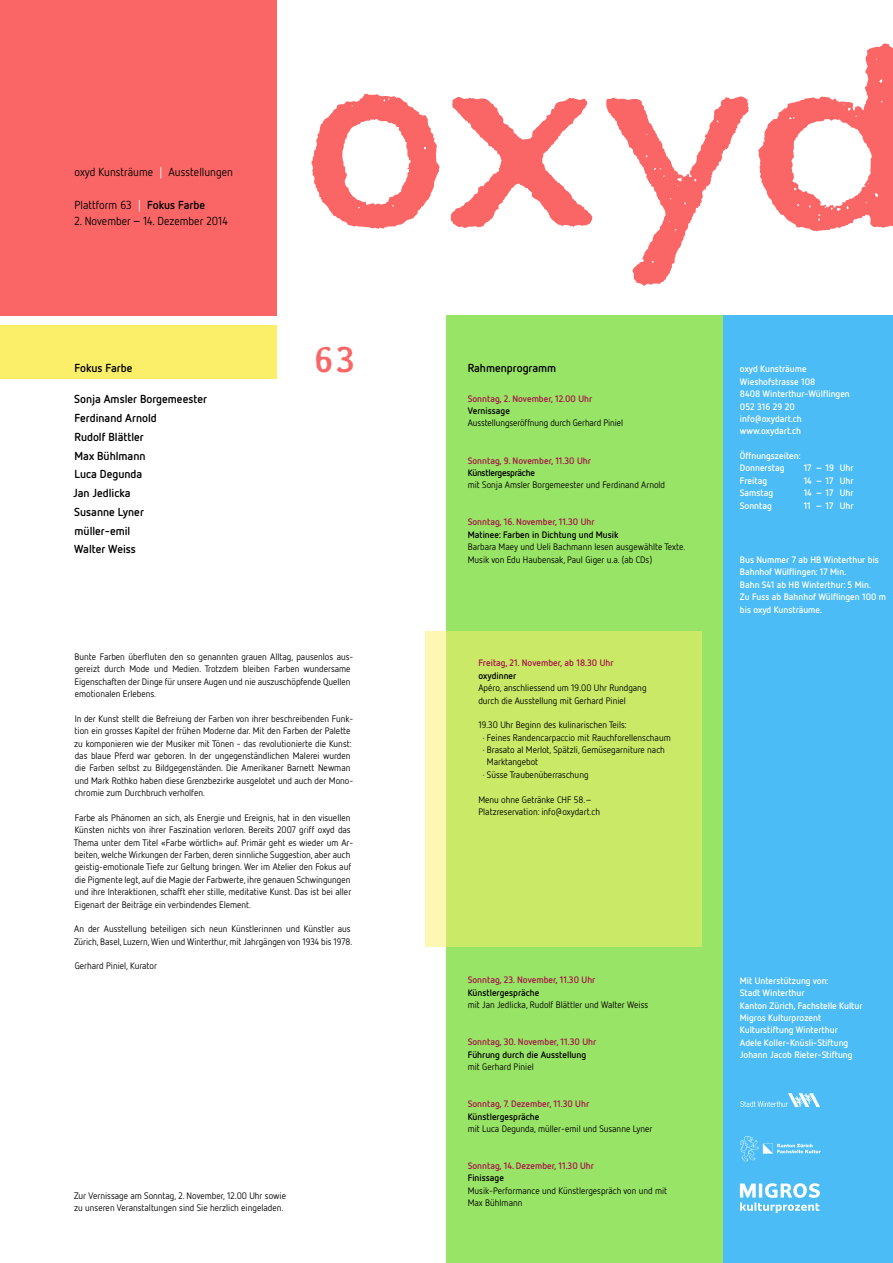
<style>
.page{position:relative;width:893px;height:1263px;background:#fff}
.page>*{position:absolute;margin:0;border:0;box-sizing:border-box;transform-origin:0 0}
.t1{font:300px "Oxydv 5";color:#fa6666}
.t2{font:45.75px "Oxydv 5";color:#fa6666}
.t3{font:700 11.62px/18.8px "Netto OT";color:#000}
.t4{font:11.62px "Netto OT";color:#000}
.t5{font:9.38px/12.4px "Netto OT";color:#000}
.t6{font:700 9.38px/12.4px "Netto OT";color:#fff}
.t7{font:700 9.38px "Netto OT";color:#a61748}
.t8{font:700 9.38px "Netto OT";color:#000}
.t9{font:700 9.38px "Netto OT";letter-spacing:-.03em;color:#000}
.s1{color:#fff}
.s2{font-weight:700}
</style>
<div class="page">
<div style="left:0;top:325px;width:276px;height:53px;background:#fbef69"></div>
<div style="left:723px;top:316px;width:170px;height:947px;background:#4bbcf6"></div>
<div style="left:446px;top:316px;width:277px;height:947px;background:#98e466"></div>
<div style="left:0;top:0;width:276px;height:316px;background:#fa6666"></div>
<svg style="left:425px;top:631px;width:277px;height:316px;fill:#c9e967"></svg>
<svg style="left:740px;top:1093px;width:80px;height:14px"></svg>
<svg style="left:740px;top:1136px;width:81px;height:25px"></svg>
<svg style="left:740px;top:1183px;width:80px;height:30px"></svg>
<p class="t4" style="left:74px;top:165px;width:160px">oxyd Kunsträume <span class="s1">|</span> Ausstellungen</p>
<p class="t4" style="left:74px;top:198px;width:132px">Plattform 63 <span class="s1">|</span> <span class="s2">Fokus Farbe</span></p>
<p class="t4" style="left:74px;top:214px;width:155px">2. November – 14. Dezember 2014</p>
<p class="t3" style="left:74px;top:358px;width:60px">Fokus Farbe</p>
<p class="t3" style="left:73px;top:390px;width:135px">Sonja Amsler Borgemeester<br>Ferdinand Arnold<br>Rudolf Blättler<br>Max Bühlmann<br>Luca Degunda<br>Jan Jedlicka<br>Susanne Lyner<br>müller-emil<br>Walter Weiss</p>
<h1 class="t1" style="left:298px;top:16px;width:617px">oxyd</h1>
<h2 class="t2" style="left:313px;top:340px;width:45px">63</h2>
<p class="t3" style="left:468px;top:358px;width:90px">Rahmenprogramm</p>
<p class="t7" style="left:468px;top:392px;width:126px">Sonntag, 2. November, 12.00 Uhr</p>
<p class="t8" style="left:468px;top:405px;width:44px">Vernissage</p>
<p class="t5" style="left:468px;top:417px;width:157px">Ausstellungseröffnung durch Gerhard Piniel</p>
<p class="t7" style="left:468px;top:454px;width:125px">Sonntag, 9. November, 11.30 Uhr</p>
<p class="t9" style="left:468px;top:467px;width:69px">Künstlergespräche</p>
<p class="t5" style="left:468px;top:479px;width:199px">mit Sonja Amsler Borgemeester und Ferdinand Arnold</p>
<p class="t7" style="left:468px;top:516px;width:128px">Sonntag, 16. November, 11.30 Uhr</p>
<p class="t8" style="left:468px;top:529px;width:152px">Matinee: Farben in Dichtung und Musik</p>
<p class="t5" style="left:468px;top:540px;width:219px">Barbara Maey und Ueli Bachmann lesen ausgewählte Texte.<br>Musik von Edu Haubensak, Paul Giger u.a. (ab CDs)</p>
<p class="t6" style="left:740px;top:363px;width:111px">oxyd Kunsträume<br>Wieshofstrasse 108<br>8408 Winterthur-Wülflingen<br>052 316 29 20 info@oxydart.ch www.oxydart.ch</p>
<p class="t6" style="left:740px;top:449px;width:62px">Öffnungszeiten:<br>Donnerstag</p>
<p class="t6" style="left:804px;top:462px;width:52px">17 – 19 Uhr</p>
<p class="t6" style="left:740px;top:474px;width:29px">Freitag</p>
<p class="t6" style="left:804px;top:474px;width:52px">14 – 17 Uhr</p>
<p class="t6" style="left:740px;top:486px;width:35px">Samstag</p>
<p class="t6" style="left:804px;top:486px;width:52px">14 – 17 Uhr</p>
<p class="t6" style="left:740px;top:499px;width:33px">Sonntag</p>
<p class="t6" style="left:804px;top:499px;width:52px">11 – 17 Uhr</p>
<p class="t6" style="left:740px;top:553px;width:148px">Bus Nummer 7 ab HB Winterthur bis<br>Bahnhof Wülflingen: 17 Min.<br>Bahn S41 ab HB Winterthur: 5 Min.<br>Zu Fuss ab Bahnhof Wülflingen 100 m bis oxyd Kunsträume.</p>
<p class="t5" style="left:75px;top:650px;width:279px">Bunte Farben überfluten den so genannten grauen Alltag, pausenlos aus&shy;gereizt durch Mode und Medien. Trotzdem bleiben Farben wundersame Eigenschaften der Dinge für unsere Augen und nie auszuschöpfende Quellen emotionalen Erlebens.</p>
<p class="t5" style="left:74px;top:712px;width:281px">In der Kunst stellt die Befreiung der Farben von ihrer beschreibenden Funk&shy;tion ein grosses Kapitel der frühen Moderne dar. Mit den Farben der Palette zu komponieren wie der Musiker mit Tönen - das revolutionierte die Kunst: das blaue Pferd war geboren. In der ungegenständlichen Malerei wurden die Farben selbst zu Bildgegenständen. Die Amerikaner Barnett Newman und Mark Rothko haben diese Grenzbezirke ausgelotet und auch der Mono&shy;chromie zum Durchbruch verholfen.</p>
<p class="t5" style="left:74px;top:811px;width:281px">Farbe als Phänomen an sich, als Energie und Ereignis, hat in den visuellen Künsten nichts von ihrer Faszination verloren. Bereits 2007 griff oxyd das Thema unter dem Titel «Farbe wörtlich» auf. Primär geht es wieder um Ar&shy;beiten, welche Wirkungen der Farben, deren sinnliche Suggestion, aber auch geistig-emotionale Tiefe zur Geltung bringen. Wer im Atelier den Fokus auf die Pigmente legt, auf die Magie der Farbwerte, ihre genauen Schwingungen und ihre Interaktionen, schafft eher stille, meditative Kunst. Das ist bei aller Eigenart der Beiträge ein verbindendes Element.</p>
<p class="t5" style="left:74px;top:923px;width:280px">An der Ausstellung beteiligen sich neun Künstlerinnen und Künstler aus<br>Zürich, Basel, Luzern, Wien und Winterthur, mit Jahrgängen von 1934 bis 1978.</p>
<p class="t5" style="left:75px;top:960px;width:84px">Gerhard Piniel, Kurator</p>
<p class="t5" style="left:74px;top:1189px;width:214px">Zur Vernissage am Sonntag, 2. November, 12.00 Uhr sowie zu unseren Veranstaltungen sind Sie herzlich eingeladen.</p>
<p class="t7" style="left:478px;top:657px;width:137px">Freitag, 21. November, ab 18.30 Uhr</p>
<p class="t8" style="left:478px;top:670px;width:40px">oxydinner</p>
<p class="t5" style="left:478px;top:681px;width:170px">Apéro, anschliessend um 19.00 Uhr Rundgang durch die Ausstellung mit Gerhard Piniel</p>
<p class="t5" style="left:478px;top:719px;width:150px">19.30 Uhr Beginn des kulinarischen Teils:</p>
<p class="t5" style="left:483px;top:731px;width:190px">· Feines Randencarpaccio mit Rauchforellenschaum</p>
<p class="t5" style="left:483px;top:743px;width:184px">· Brasato al Merlot, Spätzli, Gemüsegarniture nach</p>
<p class="t5" style="left:487px;top:756px;width:53px">Marktangebot</p>
<p class="t5" style="left:483px;top:768px;width:107px">· Süsse Traubenüberraschung</p>
<p class="t5" style="left:478px;top:793px;width:123px">Menu ohne Getränke CHF 58.–<br>Platzreservation: info@oxydart.ch</p>
<p class="t7" style="left:468px;top:974px;width:129px">Sonntag, 23. November, 11.30 Uhr</p>
<p class="t8" style="left:468px;top:986px;width:73px">Künstlergespräche</p>
<p class="t5" style="left:468px;top:998px;width:182px">mit Jan Jedlicka, Rudolf Blättler und Walter Weiss</p>
<p class="t7" style="left:468px;top:1036px;width:130px">Sonntag, 30. November, 11.30 Uhr</p>
<p class="t8" style="left:468px;top:1048px;width:120px">Führung durch die Ausstellung</p>
<p class="t5" style="left:468px;top:1060px;width:68px">mit Gerhard Piniel</p>
<p class="t7" style="left:468px;top:1098px;width:123px">Sonntag, 7. Dezember, 11.30 Uhr</p>
<p class="t8" style="left:468px;top:1110px;width:73px">Künstlergespräche</p>
<p class="t5" style="left:468px;top:1122px;width:186px">mit Luca Degunda, müller-emil und Susanne Lyner</p>
<p class="t7" style="left:468px;top:1160px;width:128px">Sonntag, 14. Dezember, 11.30 Uhr</p>
<p class="t8" style="left:468px;top:1172px;width:38px">Finissage</p>
<p class="t5" style="left:468px;top:1184px;width:201px">Musik-Performance und Künstlergespräch von und mit<br>Max Bühlmann</p>
<p class="t6" style="left:740px;top:974px;width:124px">Mit Unterstützung von:<br>Stadt Winterthur<br>Kanton Zürich, Fachstelle Kultur<br>Migros Kulturprozent<br>Kulturstiftung Winterthur<br>Adele Koller-Knüsli-Stiftung<br>Johann Jacob Rieter-Stiftung</p>
</div>
